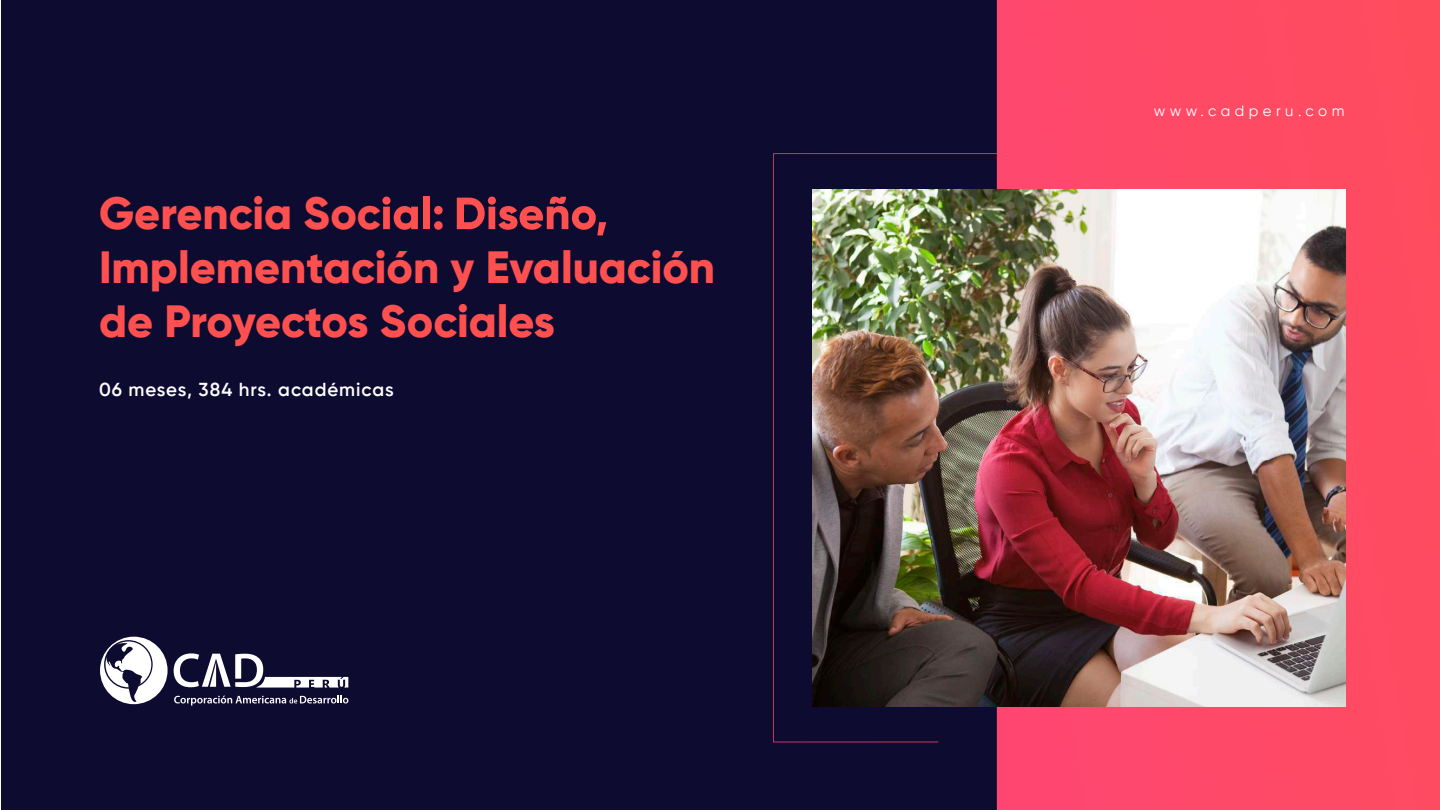
<style>
.page{position:relative;width:1440px;height:810px;background:#fff}
.page>*{position:absolute;margin:0;border:0;box-sizing:border-box;transform-origin:0 0}
.t1{font:800 45px/54px "Gilroy";color:#ff5050}
.t2{font:600 18.75px "Gilroy";letter-spacing:.05em;color:#fff}
.t3{font:15px "Gilroy";letter-spacing:.3em;color:#fff}
</style>
<div class="page">
<div style="left:2px;top:0;width:1438px;height:810px;background:#0e0b31"></div>
<svg style="left:773px;top:153px;width:224px;height:589px"></svg>
<svg style="left:997px;top:0;width:443px;height:810px"></svg>
<svg style="left:174px;top:695px;width:174px;height:11px"></svg>
<svg style="left:174px;top:653px;width:174px;height:35px"></svg>
<svg style="left:100px;top:637px;width:68px;height:67px"></svg>
<svg style="left:382px;top:197px;width:36px;height:33px"></svg>
<div style="left:423px;top:196px;width:7px;height:33px;background:#ff5050"></div>
<svg style="left:434px;top:206px;width:9px;height:24px"></svg>
<svg style="left:457px;top:196px;width:149px;height:39px"></svg>
<img style="left:813px;top:189px;width:532px;height:518px">
<p class="t1" style="left:99px;top:186px;width:618px">Gerencia Soc<br>Implementación y Evaluación de Proyectos Sociales</p>
<p class="t2" style="left:99px;top:377px;width:296px">06 meses, 384 hrs. académicas</p>
<p class="t3" style="left:1154px;top:101px;width:192px">www.cadperu.com</p>
</div>
